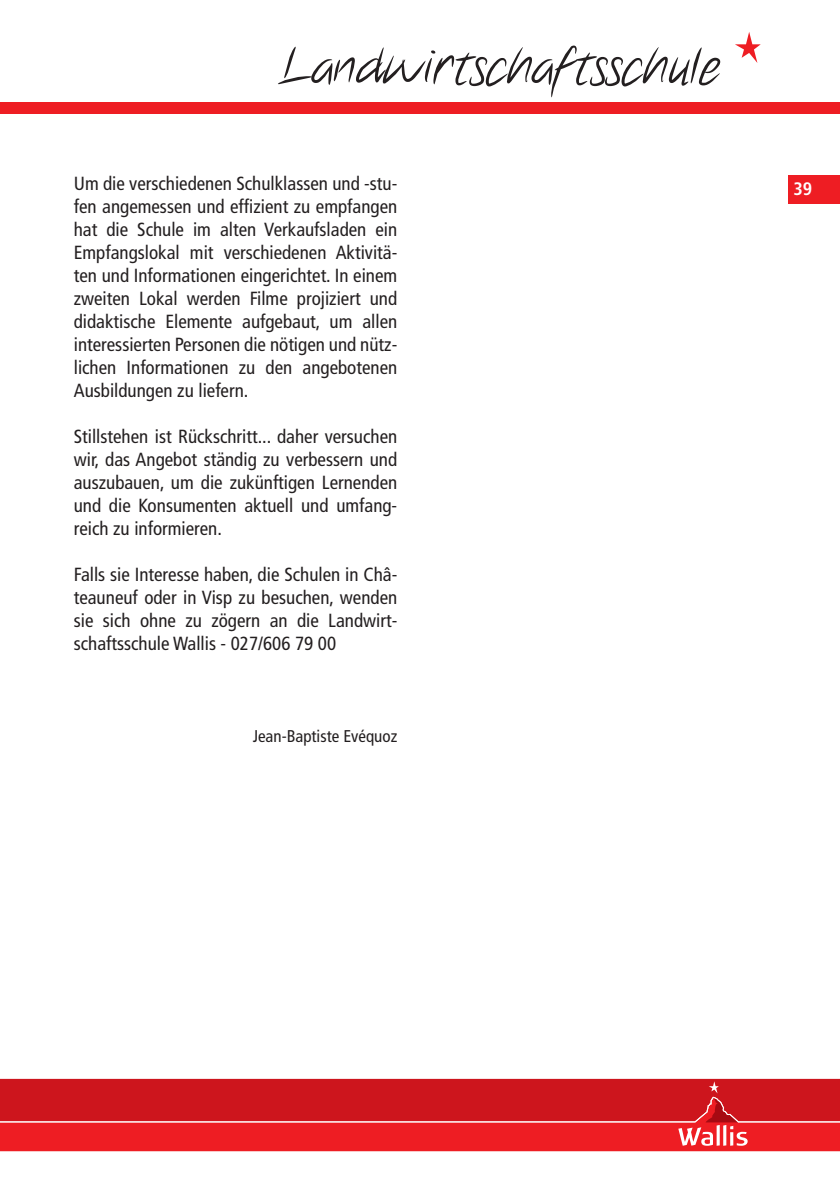
<style>
.page{position:relative;width:840px;height:1191px;background:#fff}
.page>*{position:absolute;margin:0;border:0;box-sizing:border-box;transform-origin:0 0}
.t1{font:52px "Notethis";color:#231f20}
.t2{font:condensed 19px/23px "Frutiger";color:#231f20;text-align:justify}
.t3{font:700 condensed 18px "Frutiger";color:#fff}
.t4{font:condensed 17px "Frutiger";color:#231f20}
</style>
<div class="page">
<div style="left:0;top:1145px;width:839px;height:6px;background:#ee1d23"></div>
<svg style="left:0;top:1078px;width:839px;height:67px;background:#d92128"></svg>
<div style="left:0;top:102px;width:839px;height:11px;background:#ee1d23"></div>
<div style="left:788px;top:176px;width:51px;height:28px;background:#ee1d23"></div>
<svg style="left:735px;top:32px;width:25px;height:31px"></svg>
<h1 class="t1" style="left:281px;top:34px;width:441px">Landwirtschaftsschule</h1>
<p class="t2" style="left:74px;top:172px;width:325px">Um die verschiedenen Schulklassen und -stu&shy;fen angemessen und effizient zu empfangen hat die Schule im alten Verkaufsladen ein Empfangslokal mit verschiedenen Aktivitä&shy;ten und Informationen eingerichtet. In einem zweiten Lokal werden Filme projiziert und didaktische Elemente aufgebaut, um allen interessierten Personen die nötigen und nütz&shy;lichen Informationen zu den angebotenen Ausbildungen zu liefern.</p>
<p class="t2" style="left:74px;top:425px;width:325px">Stillstehen ist Rückschritt... daher versuchen wir, das Angebot ständig zu verbessern und auszubauen, um die zukünftigen Lernenden und die Konsumenten aktuell und umfang&shy;reich zu informieren.</p>
<p class="t2" style="left:74px;top:563px;width:325px">Falls sie Interesse haben, die Schulen in Châ&shy;teauneuf oder in Visp zu besuchen, wenden sie sich ohne zu zögern an die Landwirt&shy;schaftsschule Wallis - 027/606 79 00</p>
<p class="t4" style="left:252px;top:726px;width:146px">Jean-Baptiste Evéquoz</p>
<p class="t3" style="left:793px;top:178px;width:20px">39</p>
</div>
